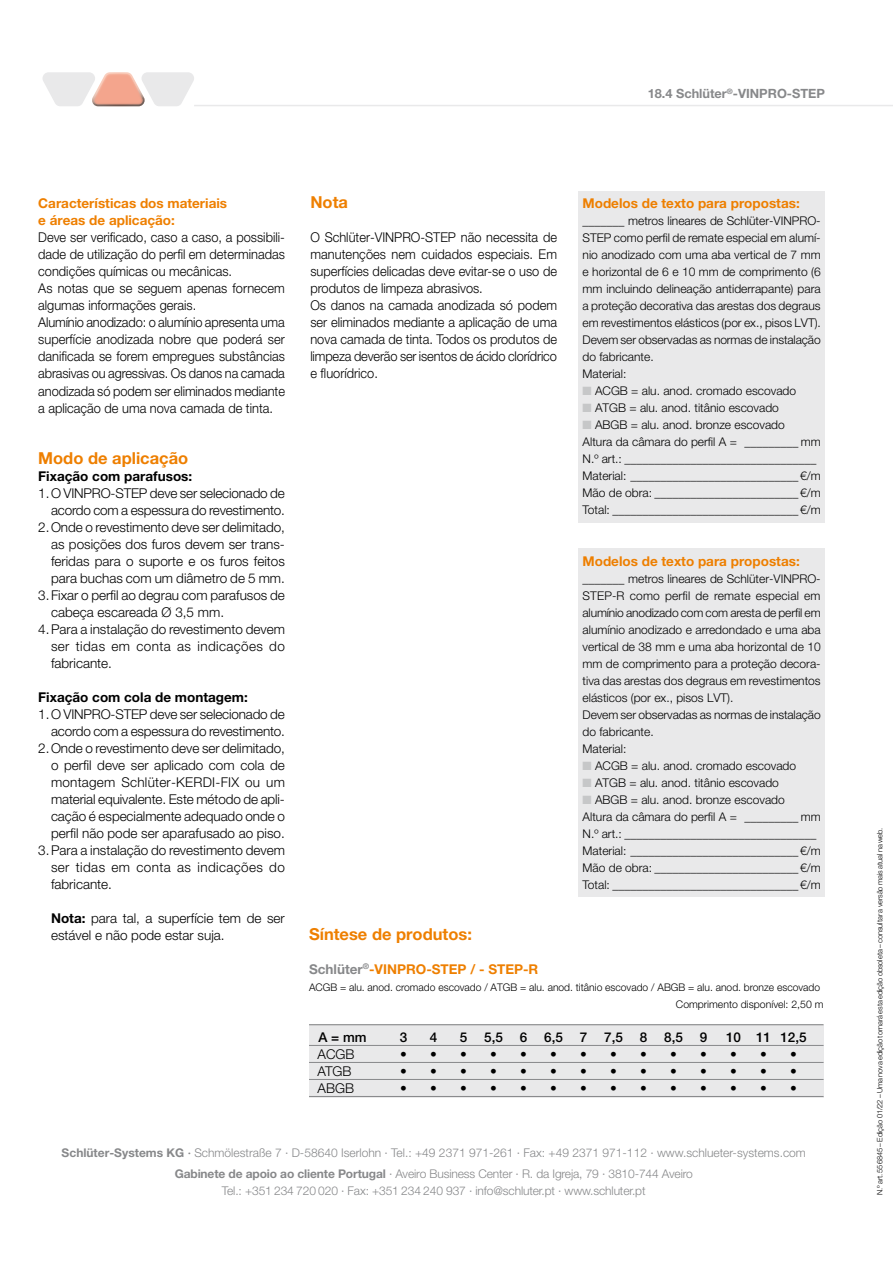
<style>
.page{position:relative;width:893px;height:1263px;background:#fff}
.page>*{position:absolute;margin:0;border:0;box-sizing:border-box;transform-origin:0 0}
.t1{font:700 16.5px "Helvetica Neue LT Pro";color:#ee7f00}
.t2{font:300 13.5px/17px "Helvetica Neue LT Pro";color:#000}
.t3{font:300 13.5px/17px "Helvetica Neue LT Pro";color:#000;scale:.95 1}
.t4{font:700 13.5px/17px "Helvetica Neue LT Pro";color:#ee7f00}
.t5{font:300 13.5px "Helvetica Neue LT Pro";letter-spacing:.03em;color:#000}
.t6{font:700 13.5px "Helvetica Neue LT Pro";color:#000}
.t7{font:500 13.5px "Helvetica Neue LT Pro";color:#000}
.t8{font:700 12.75px "Helvetica Neue LT Pro";color:#87888a}
.t9{font:300 12px/17px "Helvetica Neue LT Pro";color:#000}
.t10{font:300 12px/21.3px "Helvetica Neue LT Pro";letter-spacing:-.01em;color:#87888a;text-align:center}
.t11{font:300 10.5px/17px "Helvetica Neue LT Pro";color:#000}
.t12{font:300 7.5px "Helvetica Neue LT Pro";letter-spacing:-.01em;color:#000}
.s1{font-weight:700}
.s2{color:#c6c7c8}
.s3{color:#87888a}
.s4{font-weight:500}
</style>
<div class="page">
<hr style="left:194px;top:105px;width:699px;height:1px;background:#e9e9ea">
<svg style="left:43px;top:72px;width:151px;height:34px"></svg>
<div style="left:578px;top:191px;width:247px;height:332px;background:#e9e9ea"></div>
<div style="left:578px;top:549px;width:247px;height:348px;background:#e9e9ea"></div>
<div style="left:309px;top:1025px;width:515px;height:73px;background:#e9e9ea"></div>
<hr style="left:309px;top:1024px;width:515px;height:1px;background:#87888a">
<hr style="left:309px;top:1045px;width:515px;height:1px;background:#87888a">
<hr style="left:309px;top:1062px;width:515px;height:1px;background:#87888a">
<hr style="left:309px;top:1079px;width:515px;height:1px;background:#87888a">
<hr style="left:309px;top:1096px;width:515px;height:1px;background:#87888a">
<p class="t8" style="left:648px;top:86px;width:179px">18.4 Schlüter<sup>®</sup>-VINPRO-STEP</p>
<p class="t4" style="left:38px;top:195px;width:190px">Características dos materiais e áreas de aplicação:</p>
<p class="t3" style="left:38px;top:229px;width:261px">Deve ser verificado, caso a caso, a possibili&shy;dade de utilização do perfil em determinadas condições químicas ou mecânicas.<br>As notas que se seguem apenas fornecem algumas informações gerais.<br>Alumínio anodizado: o alumínio apresenta uma superfície anodizada nobre que poderá ser danificada se forem empregues substâncias abrasivas ou agressivas. Os danos na camada anodizada só podem ser eliminados mediante a aplicação de uma nova camada de tinta.</p>
<h1 class="t1" style="left:38px;top:447px;width:151px">Modo de aplicação</h1>
<p class="t6" style="left:38px;top:467px;width:155px">Fixação com parafusos:</p>
<p class="t2" style="left:38px;top:484px;width:248px">1.O VINPRO-STEP deve ser selecionado de</p>
<p class="t2" style="left:51px;top:501px;width:235px">acordo com a espessura do revestimento.</p>
<p class="t2" style="left:38px;top:518px;width:248px">2.Onde o revestimento deve ser delimitado,</p>
<p class="t2" style="left:51px;top:535px;width:235px">as posições dos furos devem ser trans-</p>
<p class="t2" style="left:51px;top:552px;width:235px">feridas para o suporte e os furos feitos</p>
<p class="t2" style="left:51px;top:569px;width:235px">para buchas com um diâmetro de 5 mm.</p>
<p class="t2" style="left:38px;top:586px;width:248px">3.Fixar o perfil ao degrau com parafusos de</p>
<p class="t2" style="left:51px;top:603px;width:175px">cabeça escareada Ø 3,5 mm.</p>
<p class="t2" style="left:38px;top:620px;width:248px">4.Para a instalação do revestimento devem</p>
<p class="t5" style="left:51px;top:638px;width:235px">ser tidas em conta as indicações do</p>
<p class="t2" style="left:51px;top:654px;width:63px">fabricante.</p>
<p class="t6" style="left:38px;top:688px;width:211px">Fixação com cola de montagem:</p>
<p class="t2" style="left:38px;top:705px;width:248px">1.O VINPRO-STEP deve ser selecionado de</p>
<p class="t2" style="left:51px;top:722px;width:235px">acordo com a espessura do revestimento.</p>
<p class="t2" style="left:38px;top:739px;width:248px">2.Onde o revestimento deve ser delimitado,</p>
<p class="t2" style="left:51px;top:756px;width:235px">o perfil deve ser aplicado com cola de</p>
<p class="t2" style="left:51px;top:773px;width:235px">montagem Schlüter-KERDI-FIX ou um</p>
<p class="t2" style="left:51px;top:790px;width:235px">material equivalente. Este método de apli-</p>
<p class="t2" style="left:51px;top:807px;width:235px">cação é especialmente adequado onde o</p>
<p class="t2" style="left:51px;top:824px;width:235px">perfil não pode ser aparafusado ao piso.</p>
<p class="t2" style="left:38px;top:841px;width:248px">3.Para a instalação do revestimento devem</p>
<p class="t5" style="left:51px;top:859px;width:235px">ser tidas em conta as indicações do</p>
<p class="t2" style="left:51px;top:875px;width:63px">fabricante.</p>
<p class="t2" style="left:51px;top:909px;width:235px"><span class="s1">Nota:</span> para tal, a superfície tem de ser estável e não pode estar suja.</p>
<h1 class="t1" style="left:310px;top:192px;width:39px">Nota</h1>
<p class="t3" style="left:310px;top:229px;width:261px">O Schlüter-VINPRO-STEP não necessita de manutenções nem cuidados especiais. Em superfícies delicadas deve evitar-se o uso de produtos de limpeza abrasivos.<br>Os danos na camada anodizada só podem ser eliminados mediante a aplicação de uma nova camada de tinta. Todos os produtos de limpeza deverão ser isentos de ácido clorídrico e fluorídrico.</p>
<h1 class="t1" style="left:309px;top:924px;width:164px">Síntese de produtos:</h1>
<p class="t4" style="left:583px;top:195px;width:219px">Modelos de texto para propostas:</p>
<p class="t9" style="left:583px;top:212px;width:240px">_______ metros lineares de Schlüter-VINPRO-STEP como perfil de remate especial em alumí&shy;nio anodizado com uma aba vertical de 7 mm e horizontal de 6 e 10 mm de comprimento (6 mm incluindo delineação antiderrapante) para a proteção decorativa das arestas dos degraus em revestimentos elásticos (por ex., pisos LVT).<br>Devem ser observadas as normas de instalação do fabricante.<br>Material:</p>
<p class="t9" style="left:583px;top:382px;width:215px"><span class="s2">■</span> ACGB = alu. anod. cromado escovado</p>
<p class="t9" style="left:583px;top:399px;width:198px"><span class="s2">■</span> ATGB = alu. anod. titânio escovado</p>
<p class="t9" style="left:583px;top:416px;width:240px"><span class="s2">■</span> ABGB = alu. anod. bronze escovado<br>Altura da câmara do perfil A = _________ mm N.º art.: ________________________________ Material: ____________________________€/m Mão de obra: ________________________€/m Total: _______________________________€/m</p>
<p class="t4" style="left:583px;top:552px;width:219px">Modelos de texto para propostas:</p>
<p class="t9" style="left:583px;top:570px;width:240px">_______ metros lineares de Schlüter-VINPRO-STEP-R como perfil de remate especial em alumínio anodizado com com aresta de perfil em alumínio anodizado e arredondado e uma aba vertical de 38 mm e uma aba horizontal de 10 mm de comprimento para a proteção decora&shy;tiva das arestas dos degraus em revestimentos elásticos (por ex., pisos LVT).<br>Devem ser observadas as normas de instalação do fabricante.<br>Material:</p>
<p class="t9" style="left:583px;top:757px;width:215px"><span class="s2">■</span> ACGB = alu. anod. cromado escovado</p>
<p class="t9" style="left:583px;top:774px;width:198px"><span class="s2">■</span> ATGB = alu. anod. titânio escovado</p>
<p class="t9" style="left:583px;top:791px;width:240px"><span class="s2">■</span> ABGB = alu. anod. bronze escovado<br>Altura da câmara do perfil A = _________ mm N.º art.: ________________________________ Material: ____________________________€/m Mão de obra: ________________________€/m Total: _______________________________€/m</p>
<p class="t4" style="left:309px;top:960px;width:231px"><span class="s3">Schlüter</span><sup>®</sup>-VINPRO-STEP / - STEP-R</p>
<p class="t11" style="left:676px;top:978px;width:149px;text-indent:-367px">ACGB = alu. anod. cromado escovado / ATGB = alu. anod. titânio escovado / ABGB = alu. anod. bronze escovado<br>Comprimento disponível: 2,50 m</p>
<p class="t7" style="left:319px;top:1029px;width:50px">A = mm</p>
<p class="t7" style="left:400px;top:1029px;width:9px">3</p>
<p class="t7" style="left:430px;top:1029px;width:9px">4</p>
<p class="t7" style="left:460px;top:1029px;width:249px">5 5,5 6 6,5 7 7,5 8 8,5 9</p>
<p class="t7" style="left:726px;top:1029px;width:82px">10 11 12,5</p>
<p class="t2" style="left:318px;top:1045px;width:39px">ACGB</p>
<p class="t2" style="left:400px;top:1045px;width:38px">• •</p>
<p class="t2" style="left:460px;top:1045px;width:38px">• •</p>
<p class="t2" style="left:520px;top:1045px;width:38px">• •</p>
<p class="t2" style="left:580px;top:1045px;width:38px">• •</p>
<p class="t2" style="left:640px;top:1045px;width:38px">• •</p>
<p class="t2" style="left:700px;top:1045px;width:38px">• •</p>
<p class="t2" style="left:760px;top:1045px;width:38px">• •</p>
<p class="t2" style="left:318px;top:1062px;width:36px">ATGB</p>
<p class="t2" style="left:400px;top:1062px;width:38px">• •</p>
<p class="t2" style="left:460px;top:1062px;width:38px">• •</p>
<p class="t2" style="left:520px;top:1062px;width:38px">• •</p>
<p class="t2" style="left:580px;top:1062px;width:38px">• •</p>
<p class="t2" style="left:640px;top:1062px;width:38px">• •</p>
<p class="t2" style="left:700px;top:1062px;width:38px">• •</p>
<p class="t2" style="left:760px;top:1062px;width:38px">• •</p>
<p class="t2" style="left:318px;top:1079px;width:38px">ABGB</p>
<p class="t2" style="left:400px;top:1079px;width:38px">• •</p>
<p class="t2" style="left:460px;top:1079px;width:38px">• •</p>
<p class="t2" style="left:520px;top:1079px;width:38px">• •</p>
<p class="t2" style="left:580px;top:1079px;width:38px">• •</p>
<p class="t2" style="left:640px;top:1079px;width:38px">• •</p>
<p class="t2" style="left:700px;top:1079px;width:38px">• •</p>
<p class="t2" style="left:760px;top:1079px;width:38px">• •</p>
<p class="t10" style="left:62px;top:1141px;width:746px"><span class="s1">Schlüter-Systems KG</span> <span class="s4">·</span> Schmölestraße 7 · D-58640 Iserlohn · Tel.: +49 2371 971-261 · Fax: +49 2371 971-112 · www.schlueter-systems.com<br><span class="s1">Gabinete de apoio ao cliente Portugal</span> · Aveiro Business Center · R. da Igreja, 79 · 3810-744 Aveiro</p>
<p class="t10" style="left:222px;top:1180px;width:425px">Tel.: +351 234 720 020 · Fax: +351 234 240 937 · info@schluter.pt · www.schluter.pt</p>
<p class="t12" style="left:875px;top:1195px;width:369px;rotate:-90deg">N.º art. 556845 – Edição 01/22 – Uma nova edição tornará esta edição obsoleta – consultar a versão mais atual na web.</p>
</div>
